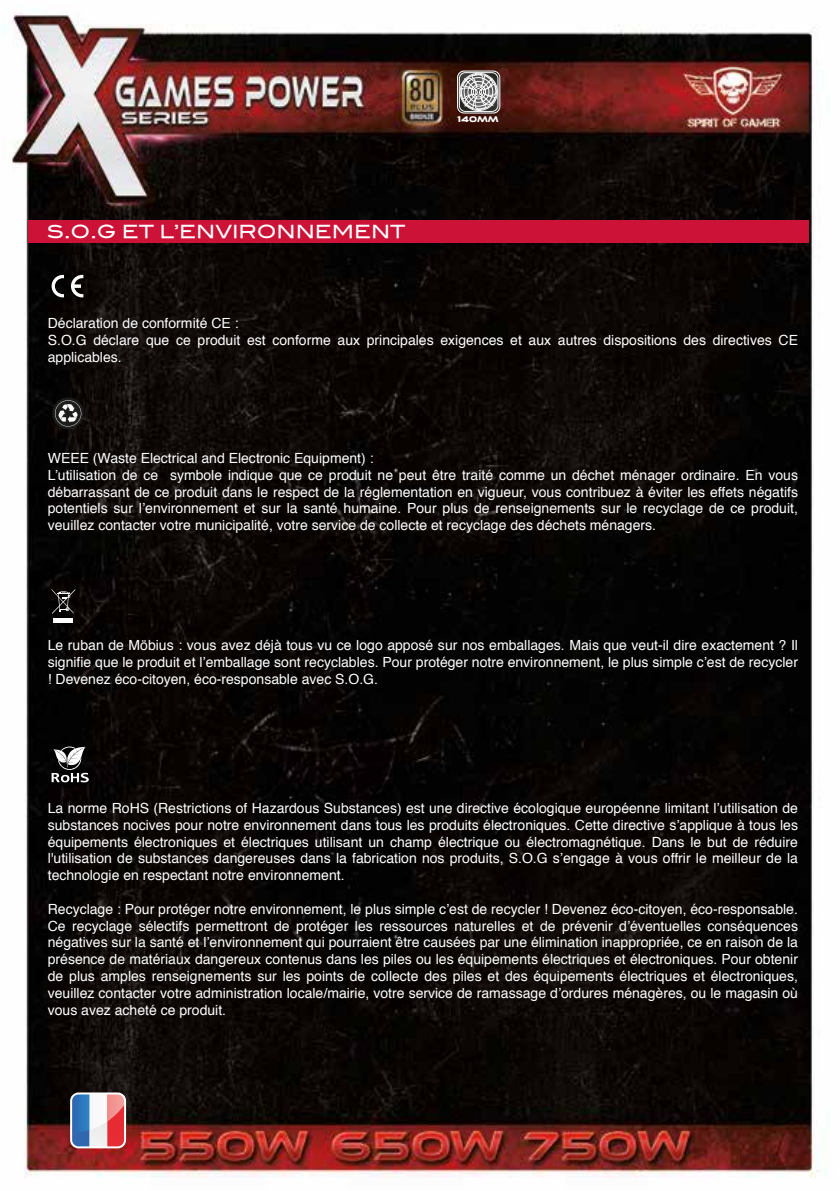
<style>
.page{position:relative;width:840px;height:1191px;background:#fff}
.page>*{position:absolute;margin:0;border:0;box-sizing:border-box;transform-origin:0 0}
.t1{font:18px "Blair Md ITCTT Medium";color:#fff}
.t2{font:14px/16.8px "Helvetica";color:#fff;text-align:justify}
.t3{font:8.6px "Ethnocentric Rg";color:#fff}
</style>
<div class="page">
<img style="left:1px;top:12px;width:825px;height:1166px">
<svg style="left:71px;top:1093px;width:54px;height:54px"></svg>
<div style="left:70px;top:1092px;width:56px;height:56px;border:2px solid #fff;border-radius:7px"></div>
<div style="left:28px;top:220px;width:780px;height:22px;background:#cc1236"></div>
<div style="left:53px;top:618px;width:20px;height:5px;background:#fff"></div>
<svg style="left:52px;top:589px;width:23px;height:24px"></svg>
<svg style="left:52px;top:275px;width:12px;height:22px"></svg>
<svg style="left:71px;top:275px;width:12px;height:22px"></svg>
<svg style="left:52px;top:746px;width:37px;height:36px"></svg>
<svg style="left:52px;top:397px;width:33px;height:33px"></svg>
<div style="left:457px;top:71px;width:43px;height:42px;border:1px solid #fff;border-radius:6px"></div>
<svg style="left:457px;top:12px;width:42px;height:207px;background:#49413f"></svg>
<p class="t1" style="left:47px;top:217px;width:359px">S.O.G ET L’ENVIRONNEMENT</p>
<p class="t3" style="left:457px;top:114px;width:43px">140mm</p>
<p class="t2" style="left:48px;top:315px;width:751px;text-align:left">Déclaration de conformité CE :<br>S.O.G déclare que ce produit est conforme aux principales exigences et aux autres dispositions des directives CE applicables.</p>
<p class="t2" style="left:48px;top:450px;width:751px;text-align:left">WEEE (Waste Electrical and Electronic Equipment) :<br>L’utilisation de ce symbole indique que ce produit ne peut être traité comme un déchet ménager ordinaire. En vous débarrassant de ce produit dans le respect de la réglementation en vigueur, vous contribuez à éviter les effets négatifs potentiels sur l’environnement et sur la santé humaine. Pour plus de renseignements sur le recyclage de ce produit, veuillez contacter votre municipalité, votre service de collecte et recyclage des déchets ménagers.</p>
<p class="t2" style="left:48px;top:637px;width:751px">Le ruban de Möbius : vous avez déjà tous vu ce logo apposé sur nos emballages. Mais que veut-il dire exactement ? Il signifie que le produit et l’emballage sont recyclables. Pour protéger notre environnement, le plus simple c’est de recycler ! Devenez éco-citoyen, éco-responsable avec S.O.G.</p>
<p class="t2" style="left:48px;top:800px;width:751px">La norme RoHS (Restrictions of Hazardous Substances) est une directive écologique européenne limitant l’utilisation de substances nocives pour notre environnement dans tous les produits électroniques. Cette directive s’applique à tous les équipements électroniques et électriques utilisant un champ électrique ou électromagnétique. Dans le but de réduire l'utilisation de substances dangereuses dans la fabrication nos produits, S.O.G s’engage à vous offrir le meilleur de la technologie en respectant notre environnement.</p>
<p class="t2" style="left:48px;top:901px;width:751px">Recyclage : Pour protéger notre environnement, le plus simple c’est de recycler ! Devenez éco-citoyen, éco-responsable.<br>Ce recyclage sélectifs permettront de protéger les ressources naturelles et de prévenir d’éventuelles conséquences négatives sur la santé et l’environnement qui pourraient être causées par une élimination inappropriée, ce en raison de la présence de matériaux dangereux contenus dans les piles ou les équipements électriques et électroniques. Pour obtenir de plus amples renseignements sur les points de collecte des piles et des équipements électriques et électroniques, veuillez contacter votre administration locale/mairie, votre service de ramassage d’ordures ménagères, ou le magasin où vous avez acheté ce produit.</p>
</div>
